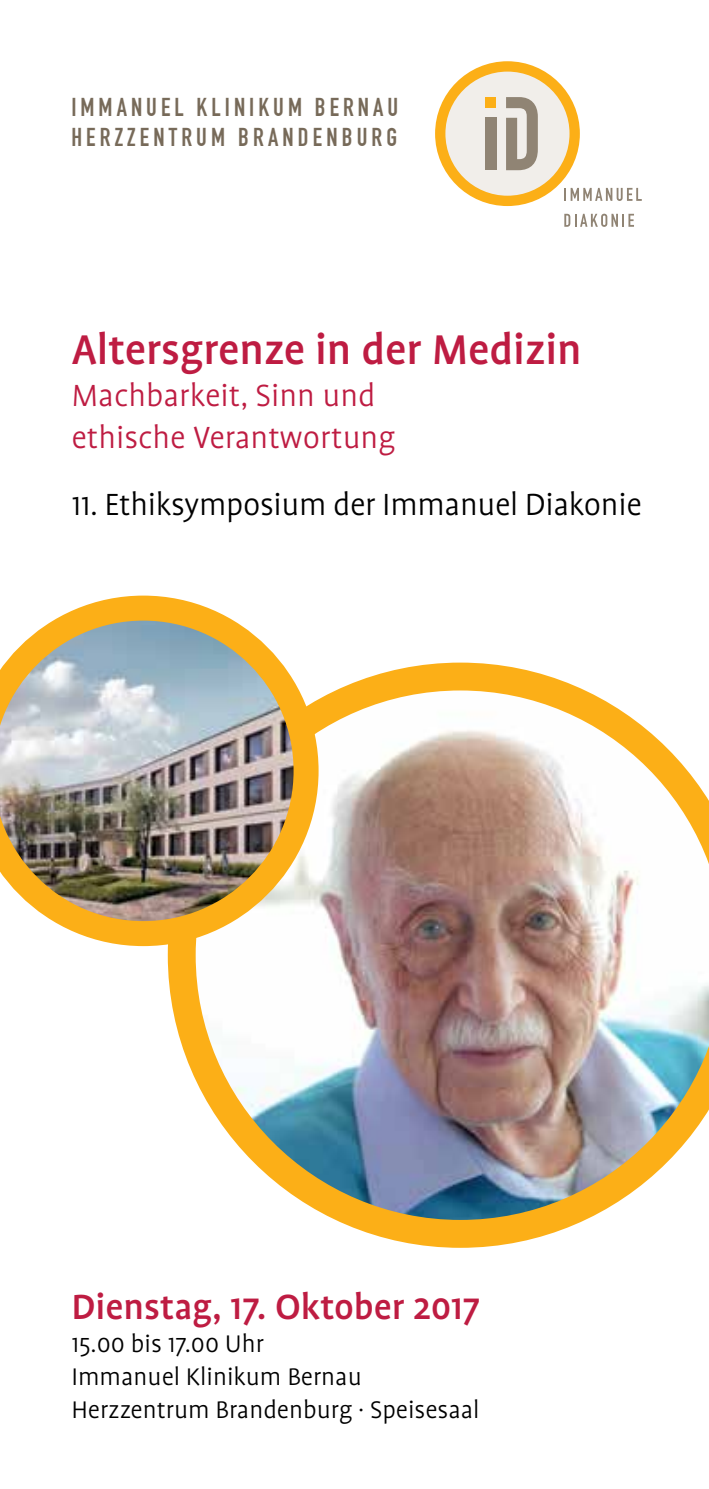
<style>
.page{position:relative;width:709px;height:1489px;background:#fff}
.page>*{position:absolute;margin:0;border:0;box-sizing:border-box;transform-origin:0 0}
.t1{font:500 47.5px "Profile OT";color:#be1c42}
.t2{font:500 40px "Profile OT";color:#be1c42}
.t3{font:300 35px/42px "Profile OT";color:#be1c42}
.t4{font:300 35px "Profile OT";letter-spacing:-.01em;color:#000}
.t5{font:300 27.5px/33px "Profile OT";color:#000}
.t6{font:25.25px/30.2px "DIN Engschrift LT Alternate";letter-spacing:.165em;color:#776a59}
</style>
<div class="page">
<img style="left:168px;top:662px;width:541px;height:585px">
<img style="left:0;top:595px;width:318px;height:351px">
<svg style="left:564px;top:214px;width:34px;height:13px"></svg>
<svg style="left:601px;top:214px;width:6px;height:13px"></svg>
<svg style="left:611px;top:214px;width:23px;height:13px"></svg>
<svg style="left:564px;top:188px;width:77px;height:13px"></svg>
<div style="left:435px;top:61px;width:145px;height:145px;background:#fcaf17;border-radius:50%"></div>
<div style="left:445px;top:72px;width:124px;height:124px;background:#f1eeea;border-radius:50%"></div>
<div style="left:485px;top:118px;width:11px;height:52px;background:#908474"></div>
<svg style="left:506px;top:97px;width:32px;height:73px"></svg>
<div style="left:485px;top:97px;width:11px;height:11px;background:#fcaf17"></div>
<p class="t6" style="left:71px;top:92px;width:328px">IMMANUEL KLINIKUM BERNAU<br>HERZZENTRUM BRANDENBURG</p>
<h1 class="t1" style="left:71px;top:323px;width:512px">Altersgrenze in der Medizin</h1>
<p class="t3" style="left:71px;top:375px;width:325px">Machbarkeit, Sinn und ethische Verantwortung</p>
<p class="t4" style="left:71px;top:485px;width:572px">11. Ethiksymposium der Immanuel Diakonie</p>
<h2 class="t2" style="left:71px;top:1284px;width:410px">Dienstag, 17. Oktober 2017</h2>
<p class="t5" style="left:71px;top:1327px;width:410px">15.00 bis 17.00 Uhr<br>Immanuel Klinikum Bernau<br>Herzzentrum Brandenburg · Speisesaal</p>
</div>
